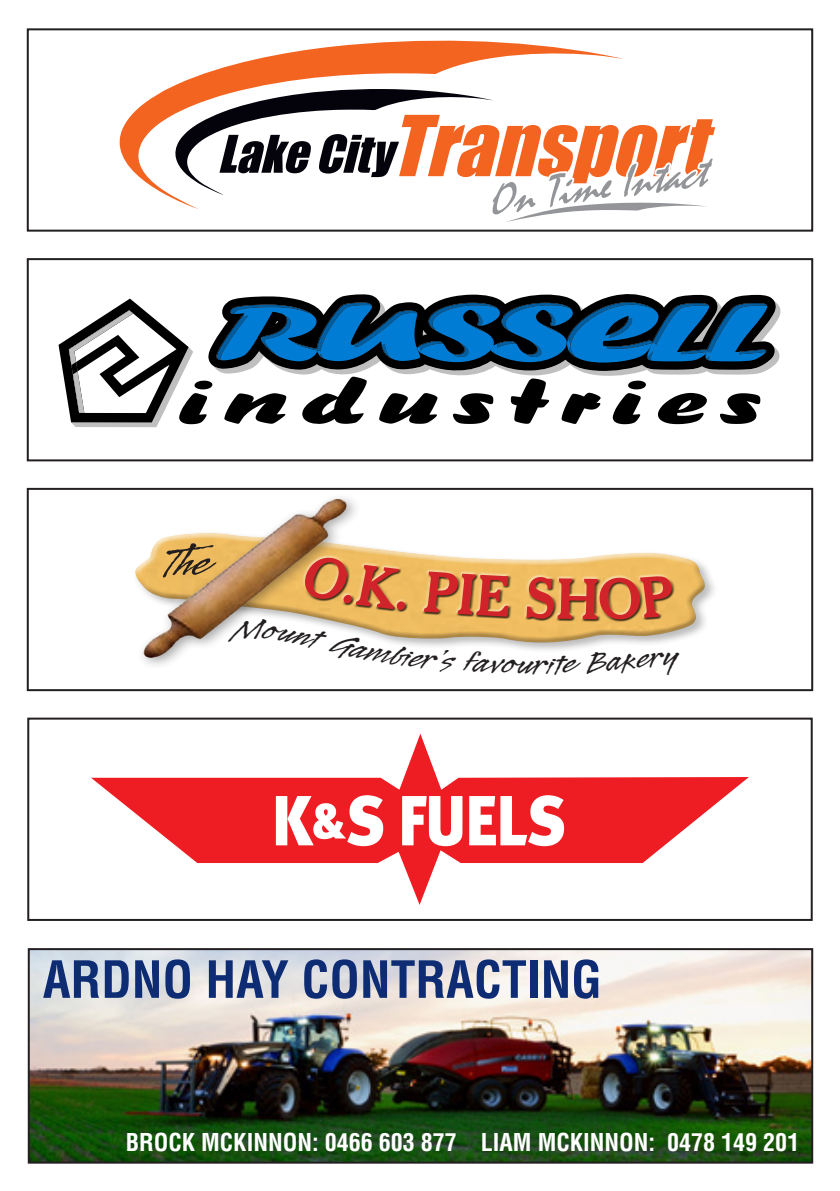
<style>
.page{position:relative;width:840px;height:1191px;background:#fff}
.page>*{position:absolute;margin:0;border:0;box-sizing:border-box;transform-origin:0 0}
.t1{font:700 condensed 50px "Helvetica";color:#0d2c73}
.t2{font:43px "Legault Std";color:#231f20;scale:1.28 1}
.t3{font:32.8px "Legault Std";color:#231f20;scale:1.28 1}
.t4{font:700 condensed 24px "Helvetica";color:#fff}
</style>
<div class="page">
<svg style="left:119px;top:40px;width:504px;height:158px"></svg>
<svg style="left:171px;top:89px;width:544px;height:133px"></svg>
<div style="left:27px;top:28px;width:785px;height:204px;border:2px solid #231f20"></div>
<svg style="left:241px;top:294px;width:534px;height:76px"></svg>
<svg style="left:58px;top:298px;width:709px;height:129px"></svg>
<div style="left:27px;top:258px;width:785px;height:203px;border:2px solid #231f20"></div>
<div style="left:27px;top:488px;width:785px;height:203px;border:2px solid #231f20"></div>
<div style="left:132px;top:530px;width:585px;height:123px;background:#231f20;opacity:.3"></div>
<div style="left:136px;top:493px;width:226px;height:177px;background:#231f20;opacity:.4"></div>
<img style="left:143px;top:499px;width:205px;height:34px">
<img style="left:31px;top:951px;width:778px;height:209px">
<div style="left:28px;top:948px;width:784px;height:215px;border:2px solid #231f20"></div>
<div style="left:27px;top:717px;width:785px;height:204px;border:2px solid #231f20"></div>
<svg style="left:91px;top:733px;width:657px;height:172px"></svg>
<svg style="left:276px;top:795px;width:287px;height:51px"></svg>
<svg style="left:135px;top:533px;width:569px;height:137px"></svg>
<p class="t2" style="left:161px;top:541px;width:42px">The</p>
<p class="t3" style="left:534px;top:647px;width:18px">ri</p>
<p class="t1" style="left:43px;top:948px;width:560px">ARDNO HAY CONTRACTING</p>
<p class="t4" style="left:126px;top:1127px;width:674px">BROCK MCKINNON: 0466 603 877 LIAM MCKINNON: 0478 149 201</p>
</div>
